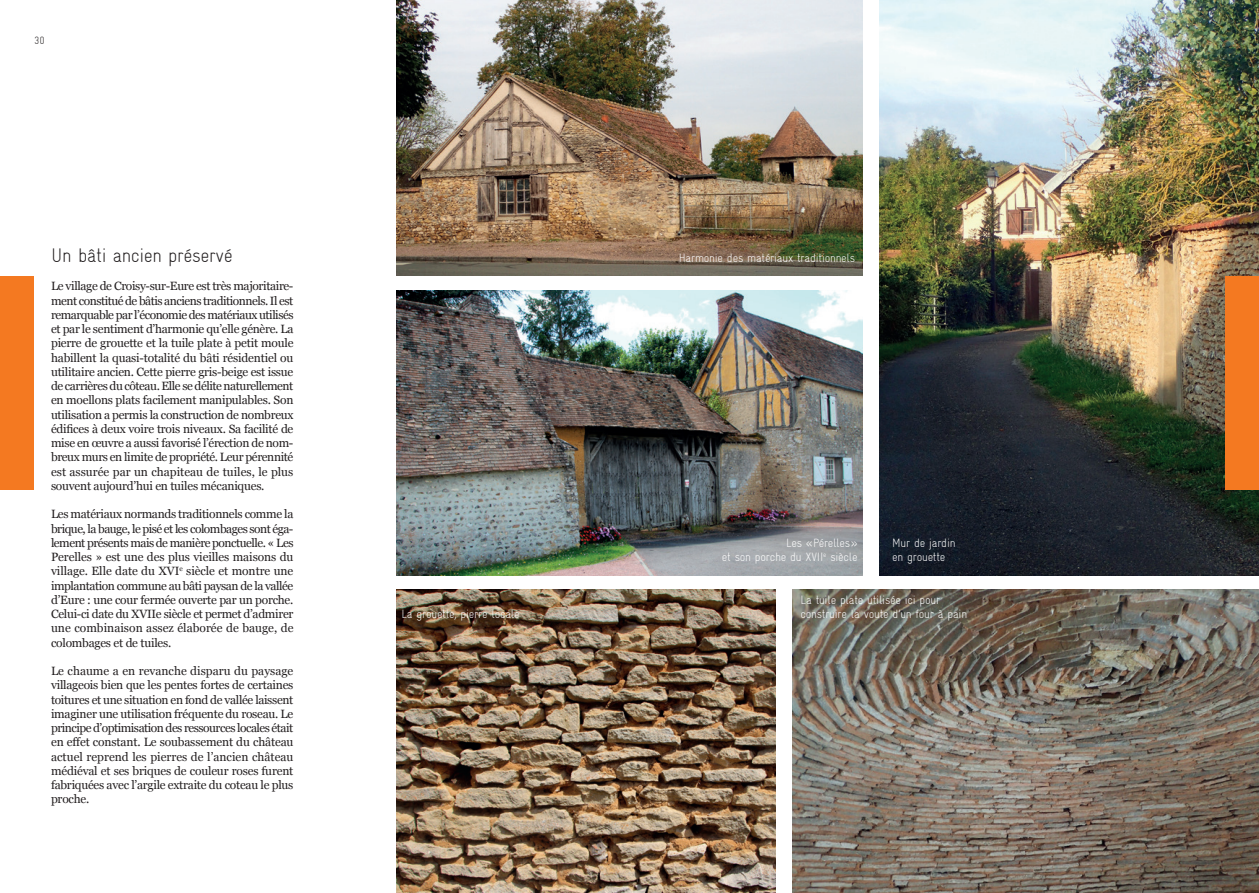
<style>
.page{position:relative;width:1259px;height:893px;background:#fff}
.page>*{position:absolute;margin:0;border:0;box-sizing:border-box;transform-origin:0 0}
.Livret_A5_-_Paragraphe_-_Texte_courant__{font:19.5px "Gravur Condensed Light CE";letter-spacing:-.02em;color:#231f20}
.Livret_A5_-_Paragraphe_-_Texte_courant__-2{font:12px/14.2px "Georgia";letter-spacing:-.02em;color:#231f20;text-align:justify}
.Livret_A5_-_Légende{font:12px/14.2px "Gravur Condensed Light CE";letter-spacing:-.02em;color:#fff}
.t1{font:10.5px "Gravur Condensed Light CE";color:#231f20}
</style>
<div class="page">
<img style="left:879px;top:0;width:380px;height:575px">
<img style="left:397px;top:290px;width:465px;height:285px">
<img style="left:792px;top:590px;width:467px;height:303px">
<img style="left:396px;top:0;width:466px;height:275px">
<img style="left:397px;top:590px;width:378px;height:303px">
<div style="left:0;top:276px;width:34px;height:213px;background:#f47921"></div>
<div style="left:1225px;top:276px;width:34px;height:213px;background:#f47921"></div>
<p class="t1" style="left:34px;top:34px;width:12px">30</p>
<p class="Livret_A5_-_Paragraphe_-_Texte_courant__" style="left:51px;top:244px;width:183px">Un bâti ancien préservé</p>
<p class="Livret_A5_-_Légende" style="left:679px;top:251px;width:178px">Harmonie des matériaux traditionnels</p>
<p class="Livret_A5_-_Paragraphe_-_Texte_courant__-2" style="left:51px;top:279px;width:244px">Le village de Croisy-sur-Eure est très majoritaire&shy;ment constitué de bâtis anciens traditionnels. Il est remarquable par l’économie des matériaux utilisés et par le sentiment d’harmonie qu’elle génère. La pierre de grouette et la tuile plate à petit moule habillent la quasi-totalité du bâti résidentiel ou utilitaire ancien. Cette pierre gris-beige est issue de carrières du côteau. Elle se délite naturellement en moellons plats facilement manipulables. Son utilisation a permis la construction de nombreux édifices à deux voire trois niveaux. Sa facilité de mise en œuvre a aussi favorisé l’érection de nom&shy;breux murs en limite de propriété. Leur pérennité est assurée par un chapiteau de tuiles, le plus souvent aujourd’hui en tuiles mécaniques.</p>
<p class="Livret_A5_-_Paragraphe_-_Texte_courant__-2" style="left:51px;top:507px;width:244px">Les matériaux normands traditionnels comme la brique, la bauge, le pisé et les colombages sont éga&shy;lement présents mais de manière ponctuelle. « Les Perelles » est une des plus vieilles maisons du village. Elle date du XVI<sup>e</sup> siècle et montre une implantation commune au bâti paysan de la vallée d’Eure : une cour fermée ouverte par un porche.<br>Celui-ci date du XVIIe siècle et permet d’admirer une combinaison assez élaborée de bauge, de colombages et de tuiles.</p>
<p class="Livret_A5_-_Paragraphe_-_Texte_courant__-2" style="left:51px;top:664px;width:244px">Le chaume a en revanche disparu du paysage villageois bien que les pentes fortes de certaines toitures et une situation en fond de vallée laissent imaginer une utilisation fréquente du roseau. Le principe d’optimisation des ressources locales était en effet constant. Le soubassement du château actuel reprend les pierres de l’ancien château médiéval et ses briques de couleur roses furent fabriquées avec l’argile extraite du coteau le plus proche.</p>
<p class="Livret_A5_-_Légende" style="left:786px;top:536px;width:73px">Les «Pérelles»</p>
<p class="Livret_A5_-_Légende" style="left:722px;top:550px;width:137px">et son porche du XVII<sup>e</sup> siècle</p>
<p class="Livret_A5_-_Légende" style="left:892px;top:536px;width:65px">Mur de jardin</p>
<p class="Livret_A5_-_Légende" style="left:892px;top:550px;width:55px">en grouette</p>
<p class="Livret_A5_-_Légende" style="left:800px;top:593px;width:168px">La tuile plate utilisée ici pour construire la voute d’un four à pain</p>
<p class="Livret_A5_-_Légende" style="left:401px;top:607px;width:120px">La grouette, pierre locale</p>
</div>
